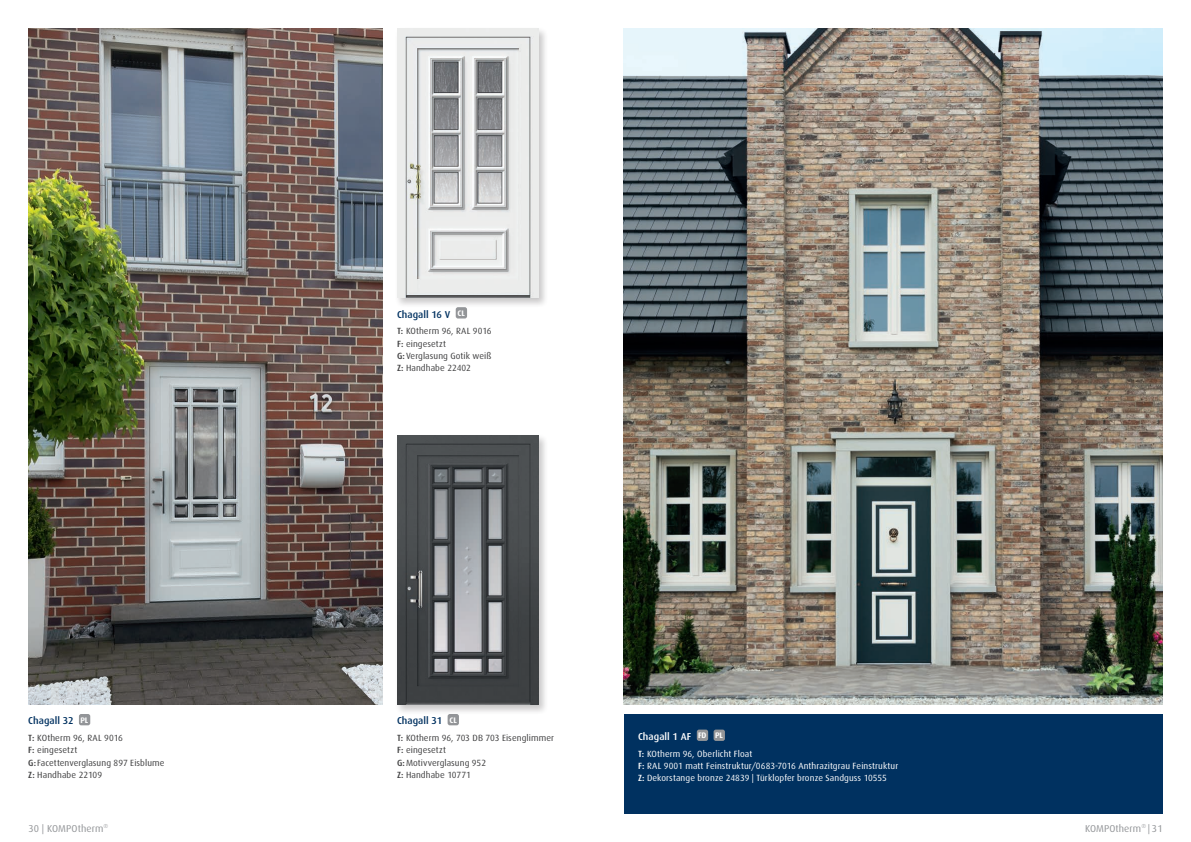
<style>
.page{position:relative;width:1191px;height:842px;background:#fff}
.page>*{position:absolute;margin:0;border:0;box-sizing:border-box;transform-origin:0 0}
.t1{font:500 10px "Dax";letter-spacing:.005em;color:#003160}
.t2{font:10px "Dax";letter-spacing:.01em;color:#939598}
.t3{font:500 10px "Dax";letter-spacing:.005em;color:#fff}
.t4{font:9px/12.4px "Dax";letter-spacing:.01em;color:#3e3e3f}
.t5{font:9px/12.4px "Dax";letter-spacing:.01em;color:#fff}
.s1{font-weight:500}
</style>
<div class="page">
<img style="left:624px;top:28px;width:538px;height:676px">
<img style="left:28px;top:28px;width:355px;height:676px">
<div style="left:395px;top:26px;width:153px;height:282px;background:#231f20;opacity:.25"></div>
<img style="left:397px;top:28px;width:141px;height:270px">
<div style="left:395px;top:433px;width:153px;height:282px;background:#231f20;opacity:.25"></div>
<img style="left:397px;top:435px;width:141px;height:269px">
<div style="left:79px;top:714px;width:11px;height:11px;background:#939598;border-radius:2px"></div>
<div style="left:456px;top:307px;width:11px;height:11px;background:#939598;border-radius:2px"></div>
<div style="left:447px;top:714px;width:12px;height:11px;background:#939598;border-radius:2px"></div>
<div style="left:624px;top:714px;width:538px;height:100px;background:#003160"></div>
<div style="left:697px;top:730px;width:11px;height:11px;background:#939598;border-radius:2px"></div>
<div style="left:713px;top:730px;width:12px;height:11px;background:#939598;border-radius:2px"></div>
<p class="t1" style="left:28px;top:715px;width:62px">Chagall 32 <sup>PL</sup></p>
<p class="t4" style="left:28px;top:732px;width:138px"><span class="s1">T:</span> KOtherm 96, RAL 9016<br><span class="s1">F:</span> eingesetzt<br><span class="s1">G:</span> Facettenverglasung 897 Eisblume<br><span class="s1">Z:</span> Handhabe 22109</p>
<p class="t1" style="left:397px;top:308px;width:69px">Chagall 16 V <sup>CL</sup></p>
<p class="t4" style="left:397px;top:325px;width:96px"><span class="s1">T:</span> KOtherm 96, RAL 9016<br><span class="s1">F:</span> eingesetzt<br><span class="s1">G:</span>Verglasung Gotik weiß<br><span class="s1">Z:</span> Handhabe 22402</p>
<p class="t1" style="left:397px;top:715px;width:61px">Chagall 31 <sup>CL</sup></p>
<p class="t4" style="left:397px;top:732px;width:158px"><span class="s1">T:</span> KOtherm 96, 703 DB 703 Eisenglimmer<br><span class="s1">F:</span> eingesetzt<br><span class="s1">G:</span>Motivverglasung 952<br><span class="s1">Z:</span> Handhabe 10771</p>
<p class="t3" style="left:638px;top:731px;width:87px">Chagall 1 AF <sup>FD</sup> <sup>PL</sup></p>
<p class="t5" style="left:638px;top:747px;width:262px"><span class="s1">T:</span> KOtherm 96, Oberlicht Float<br><span class="s1">F:</span> RAL 9001 matt Feinstruktur/0683-7016 Anthrazitgrau Feinstruktur<br><span class="s1">Z:</span> Dekorstange bronze 24839 | Türklopfer bronze Sandguss 10555</p>
<p class="t2" style="left:28px;top:823px;width:82px">30 | KOMPOtherm<sup>®</sup></p>
<p class="t2" style="left:1085px;top:823px;width:79px">KOMPOtherm<sup>®</sup> | 31</p>
</div>
